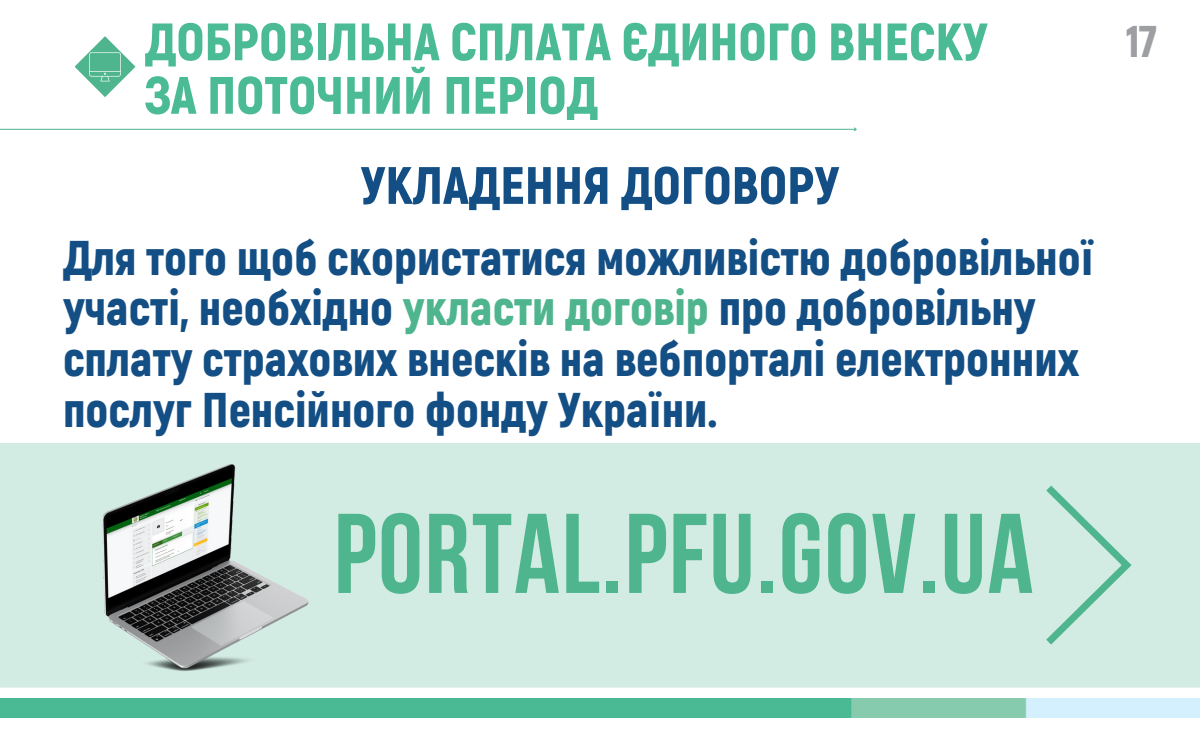
<style>
.page{position:relative;width:1200px;height:746px;background:#fff}
.page>*{position:absolute;margin:0;border:0;box-sizing:border-box;transform-origin:0 0}
.t1{font:113px "Bebas Neue Cyrillic";letter-spacing:.015em;color:#4fb58e}
.t2{font:900 52.5px/53.5px "Akrobat";color:#4abb94}
.t3{font:900 52.5px "Akrobat";color:#134e84}
.t4{font:900 48.75px/50.6px "Akrobat";color:#134e84}
.t5{font:900 44.38px "Akrobat";color:#9e9fa2}
.s1{color:#4fb58e}
</style>
<div class="page">
<img style="left:0;top:698px;width:1200px;height:19px">
<div style="left:0;top:443px;width:1200px;height:244px;background:#d3ece3"></div>
<svg style="left:1046px;top:485px;width:86px;height:159px;background:#c4e6d9"></svg>
<img style="left:16px;top:443px;width:374px;height:245px">
<hr style="left:0;top:129px;width:856px;height:1px;background:#4fb58e">
<svg style="left:75px;top:36px;width:61px;height:61px"></svg>
<p class="t2" style="left:145px;top:12px;width:844px">ДОБРОВІЛЬНА СПЛАТА ЄДИНОГО ВНЕСКУ<br>ЗА ПОТОЧНИЙ ПЕРІОД</p>
<p class="t3" style="left:361px;top:151px;width:480px">УКЛАДЕННЯ ДОГОВОРУ</p>
<p class="t4" style="left:63px;top:229px;width:1032px">Для того щоб скористатися можливістю добровільної участі, необхідно <span class="s1">укласти договір</span> про добровільну сплату страхових внесків на вебпорталі електронних послуг Пенсійного фонду України.</p>
<p class="t1" style="left:334px;top:508px;width:701px">PORTAL.PFU.GOV.UA</p>
<p class="t5" style="left:1126px;top:13px;width:33px">17</p>
</div>
